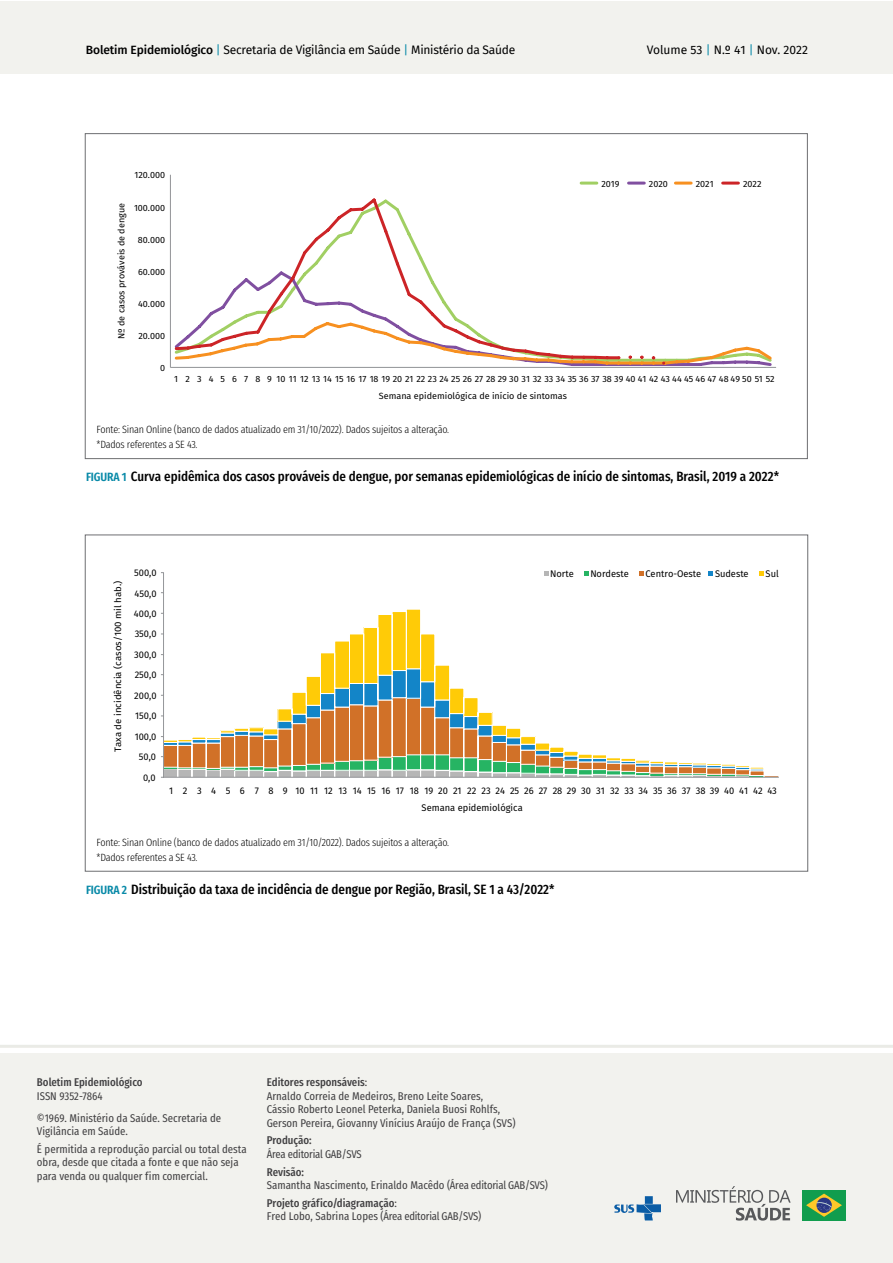
<style>
.page{position:relative;width:893px;height:1263px;background:#fff}
.page>*{position:absolute;margin:0;border:0;box-sizing:border-box;transform-origin:0 0}
.t1{font:500 13.5px "Fira Sans Condensed";color:#000}
.t2{font:12px "Fira Sans";letter-spacing:-.02em;color:#000}
.t3{font:12px "Fira Sans";color:#000}
.t4{font:11.25px/13.5px "Fira Sans Condensed";color:#414042}
.t5{font:500 11.25px "Fira Sans Condensed";color:#414042}
.t6{font:11.25px "Fira Sans Condensed";letter-spacing:-.02em;color:#414042}
.t7{font:300 10.5px/15px "Fira Sans Condensed";letter-spacing:-.02em;color:#000}
.t8{font:9.6px "Fira Sans";color:#000}
.t9{font:9.3px "Fira Sans";color:#000;scale:1.04 1}
.t10{font:9px "Fira Sans";color:#010101}
.s1{font-weight:500}
.s2{color:#098aa8}
.s3{font-weight:600;font-size:12px;color:#098aa8}
</style>
<div class="page">
<div style="left:0;top:1px;width:892px;height:73px;background:#f2f2ee"></div>
<div style="left:0;top:1054px;width:892px;height:209px;background:#f2f2ee"></div>
<hr style="left:0;top:1045px;width:892px;height:3px;background:#eaebe6">
<div style="left:802px;top:1190px;width:44px;height:30px;background:#119d4e"></div>
<svg style="left:806px;top:1193px;width:36px;height:24px"></svg>
<svg style="left:614px;top:1196px;width:47px;height:24px"></svg>
<svg style="left:676px;top:1186px;width:115px;height:34px"></svg>
<svg style="left:164px;top:609px;width:414px;height:145px"></svg>
<hr style="left:163px;top:573px;width:1px;height:204px;background:#939598">
<svg style="left:161px;top:736px;width:17px;height:6px"></svg>
<svg style="left:544px;top:571px;width:4px;height:5px"></svg>
<svg style="left:584px;top:571px;width:4px;height:5px"></svg>
<svg style="left:639px;top:571px;width:4px;height:5px"></svg>
<svg style="left:708px;top:571px;width:5px;height:5px"></svg>
<svg style="left:759px;top:571px;width:5px;height:5px"></svg>
<svg style="left:161px;top:754px;width:618px;height:24px"></svg>
<hr style="left:170px;top:175px;width:1px;height:192px;background:#939598">
<hr style="left:170px;top:367px;width:606px;height:1px;background:#939598">
<svg style="left:173px;top:346px;width:601px;height:21px"></svg>
<svg style="left:173px;top:198px;width:333px;height:154px"></svg>
<hr style="left:581px;top:182px;width:16px;height:3px;background:#a1cf63">
<hr style="left:629px;top:182px;width:15px;height:3px;background:#804fa0">
<hr style="left:675px;top:182px;width:16px;height:3px;background:#f79020">
<hr style="left:723px;top:182px;width:15px;height:3px;background:#cc2427">
<p class="t2" style="left:86px;top:43px;width:431px"><span class="s1">Boletim Epidemiológico</span> <span class="s2">|</span> Secretaria de Vigilância em Saúde <span class="s2">|</span> Ministério da Saúde</p>
<p class="t10" style="left:135px;top:168px;width:32px">120.000</p>
<p class="t10" style="left:115px;top:339px;width:137px;rotate:-90deg">Nº de casos prováveis de dengue</p>
<p class="t10" style="left:134px;top:201px;width:33px">100.000</p>
<p class="t10" style="left:138px;top:233px;width:29px">80.000</p>
<p class="t10" style="left:138px;top:265px;width:29px">60.000</p>
<p class="t10" style="left:138px;top:297px;width:29px">40.000</p>
<p class="t10" style="left:138px;top:329px;width:28px">20.000</p>
<p class="t10" style="left:160px;top:361px;width:7px">0</p>
<p class="t3" style="left:647px;top:43px;width:163px">Volume 53 <span class="s2">|</span> N.º 41 <span class="s2">|</span> Nov. 2022</p>
<p class="t10" style="left:601px;top:177px;width:20px">2019</p>
<p class="t10" style="left:649px;top:177px;width:20px">2020</p>
<p class="t10" style="left:696px;top:177px;width:19px">2021</p>
<p class="t10" style="left:743px;top:177px;width:20px">2022</p>
<p class="t10" style="left:174px;top:372px;width:602px">1 2 3 4 5 6 7 8 9 1011 1213141516171819202122232425262728293031323334353637383940414243444546474849505152</p>
<p class="t10" style="left:379px;top:389px;width:190px">Semana epidemiológica de início de sintomas</p>
<p class="t7" style="left:97px;top:421px;width:354px">Fonte: Sinan Online (banco de dados atualizado em 31/10/2022). Dados sujeitos a alteração. *Dados referentes a SE 43.</p>
<p class="t1" style="left:86px;top:464px;width:695px"><span class="s3">FIGURA 1</span> Curva epidêmica dos casos prováveis de dengue, por semanas epidemiológicas de início de sintomas, Brasil, 2019 a 2022*</p>
<p class="t9" style="left:111px;top:751px;width:166px;rotate:-90deg">Taxa de incidência (casos/100 mil hab.)</p>
<p class="t8" style="left:134px;top:565px;width:24px">500,0</p>
<p class="t8" style="left:134px;top:586px;width:24px">450,0</p>
<p class="t8" style="left:134px;top:606px;width:24px">400,0</p>
<p class="t8" style="left:135px;top:627px;width:23px">350,0</p>
<p class="t8" style="left:134px;top:647px;width:24px">300,0</p>
<p class="t8" style="left:135px;top:668px;width:23px">250,0</p>
<p class="t8" style="left:134px;top:688px;width:24px">200,0</p>
<p class="t8" style="left:135px;top:709px;width:23px">150,0</p>
<p class="t8" style="left:135px;top:729px;width:23px">100,0</p>
<p class="t8" style="left:139px;top:750px;width:19px">50,0</p>
<p class="t8" style="left:143px;top:770px;width:14px">0,0</p>
<p class="t8" style="left:550px;top:567px;width:25px">Norte</p>
<p class="t8" style="left:590px;top:567px;width:40px">Nordeste</p>
<p class="t8" style="left:645px;top:567px;width:57px">Centro-Oeste</p>
<p class="t8" style="left:715px;top:567px;width:35px">Sudeste</p>
<p class="t8" style="left:766px;top:567px;width:15px">Sul</p>
<p class="t8" style="left:169px;top:783px;width:609px">1 2 3 4 5 6 7 8 9 10111213141516171819202122232425262728293031323334353637383940414243</p>
<p class="t8" style="left:422px;top:800px;width:103px">Semana epidemiológica</p>
<p class="t7" style="left:97px;top:833px;width:354px">Fonte: Sinan Online (banco de dados atualizado em 31/10/2022). Dados sujeitos a alteração. *Dados referentes a SE 43.</p>
<p class="t1" style="left:86px;top:877px;width:470px"><span class="s3">FIGURA 2</span> Distribuição da taxa de incidência de dengue por Região, Brasil, SE 1 a 43/2022*</p>
<p class="t5" style="left:37px;top:1072px;width:107px">Boletim Epidemiológico</p>
<p class="t4" style="left:37px;top:1083px;width:186px;line-height:22px">ISSN 9352-7864<br>©1969. Ministério da Saúde. Secretaria de</p>
<p class="t4" style="left:37px;top:1121px;width:211px;line-height:17.7px">Vigilância em Saúde.<br>É permitida a reprodução parcial ou total desta</p>
<p class="t4" style="left:37px;top:1154px;width:203px">obra, desde que citada a fonte e que não seja para venda ou qualquer fim comercial.</p>
<p class="t4" style="left:267px;top:1074px;width:250px"><span class="s1">Editores responsáveis</span>:<br>Arnaldo Correia de Medeiros, Breno Leite Soares,<br>Cássio Roberto Leonel Peterka, Daniela Buosi Rohlfs, Gerson Pereira, Giovanny Vinícius Araújo de França (SVS)</p>
<p class="t5" style="left:267px;top:1130px;width:47px">Produção:</p>
<p class="t6" style="left:267px;top:1144px;width:97px">Área editorial GAB/SVS</p>
<p class="t5" style="left:267px;top:1161px;width:39px">Revisão:</p>
<p class="t4" style="left:267px;top:1175px;width:283px;line-height:17.7px">Samantha Nascimento, Erinaldo Macêdo (Área editorial GAB/SVS)<br><span class="s1">Projeto gráfico/diagramação</span>:</p>
<p class="t4" style="left:267px;top:1208px;width:216px">Fred Lobo, Sabrina Lopes (Área editorial GAB/SVS)</p>
<p class="t2" style="left:445px;top:1209px;width:7px">2</p>
</div>
